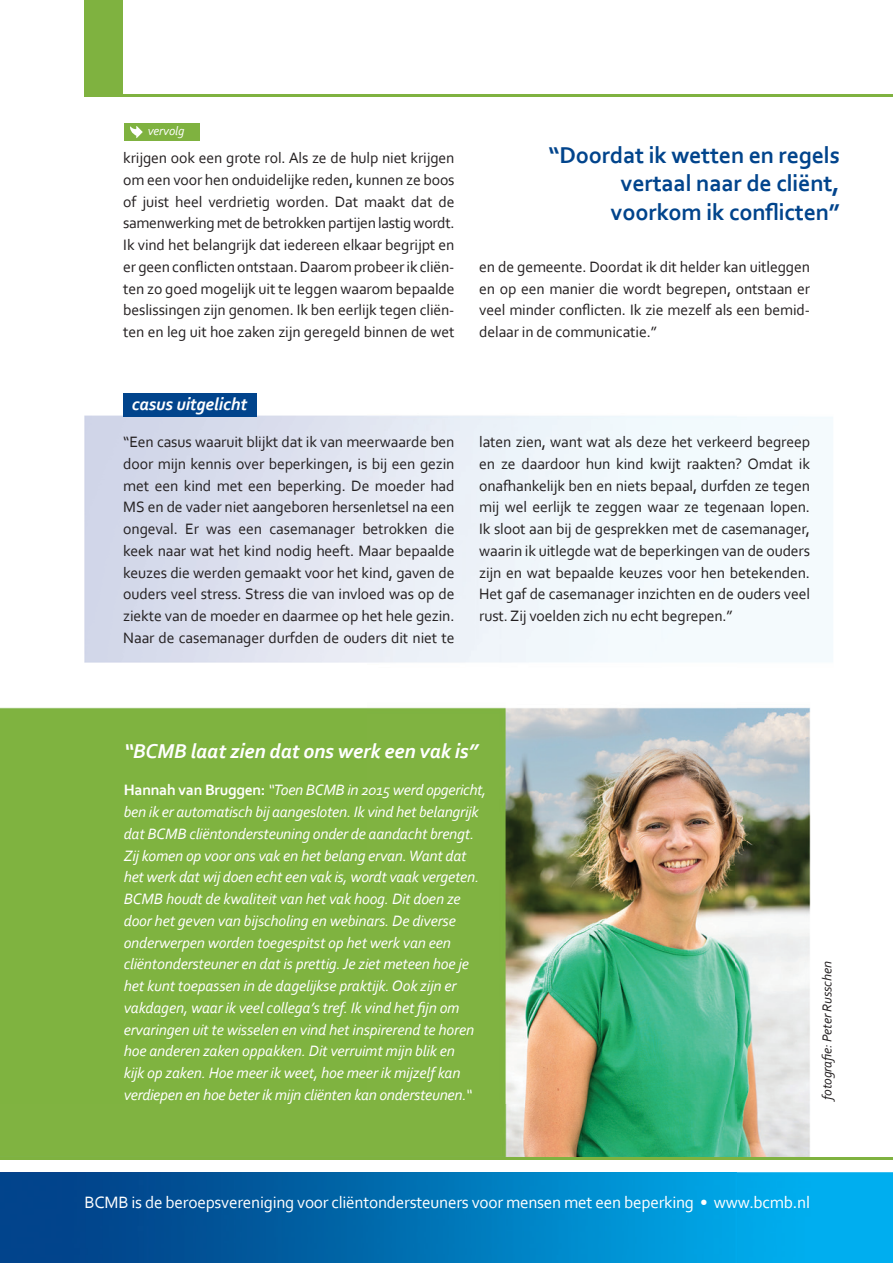
<style>
.page{position:relative;width:893px;height:1263px;background:#fff}
.page>*{position:absolute;margin:0;border:0;box-sizing:border-box;transform-origin:0 0}
.t1{font:700 24px/28.5px "Corbel";letter-spacing:-.01em;color:#01448c;text-align:right}
.t2{font:italic 700 21px "Corbel";letter-spacing:-.01em;color:#fff}
.t3{font:italic 700 18px "Corbel";letter-spacing:-.01em;color:#fff}
.t4{font:17.25px "Corbel";letter-spacing:-.015em;color:#fff}
.t5{font:15.75px/21.8px "Corbel";letter-spacing:-.01em;color:#231f20;text-align:justify}
.t6{font:italic 15.75px/21.8px "Corbel";letter-spacing:-.01em;color:#fff}
.t7{font:italic 13.5px "Corbel";letter-spacing:-.01em;color:#231f20}
.t8{font:italic 12.75px "Corbel";letter-spacing:-.01em;color:#fff}
.s1{font-weight:700;font-style:normal}
</style>
<div class="page">
<img style="left:0;top:0;width:893px;height:1263px">
<div style="left:123px;top:393px;width:134px;height:23px;background:#01448c"></div>
<div style="left:85px;top:0;width:38px;height:97px;background:#7fb240"></div>
<hr style="left:85px;top:94px;width:808px;height:3px;background:#7fb240">
<div style="left:0;top:1159px;width:893px;height:13px;background:#fff"></div>
<hr style="left:0;top:1157px;width:893px;height:3px;background:#7fb240">
<div style="left:124px;top:124px;width:76px;height:17px;background:#7fb240"></div>
<svg style="left:130px;top:126px;width:13px;height:12px"></svg>
<p class="t8" style="left:148px;top:123px;width:38px">vervolg</p>
<p class="t5" style="left:123px;top:147px;width:333px">krijgen ook een grote rol. Als ze de hulp niet krijgen om een voor hen onduidelijke reden, kunnen ze boos of juist heel verdrietig worden. Dat maakt dat de samenwerking met de betrokken partijen lastig wordt.<br>Ik vind het belangrijk dat iedereen elkaar begrijpt en er geen conflicten ontstaan. Daarom probeer ik cliën&shy;ten zo goed mogelijk uit te leggen waarom bepaalde beslissingen zijn genomen. Ik ben eerlijk tegen cliën&shy;ten en leg uit hoe zaken zijn geregeld binnen de wet</p>
<p class="t3" style="left:132px;top:392px;width:117px">casus uitgelicht</p>
<h1 class="t1" style="left:549px;top:140px;width:293px">“Doordat ik wetten en regels vertaal naar de cliënt, voorkom ik conflicten”</h1>
<p class="t5" style="left:479px;top:255px;width:332px">en de gemeente. Doordat ik dit helder kan uitleggen en op een manier die wordt begrepen, ontstaan er veel minder conflicten. Ik zie mezelf als een bemid&shy;delaar in de communicatie.”</p>
<p class="t5" style="left:123px;top:431px;width:333px">“Een casus waaruit blijkt dat ik van meerwaarde ben door mijn kennis over beperkingen, is bij een gezin met een kind met een beperking. De moeder had MS en de vader niet aangeboren hersenletsel na een ongeval. Er was een casemanager betrokken die keek naar wat het kind nodig heeft. Maar bepaalde keuzes die werden gemaakt voor het kind, gaven de ouders veel stress. Stress die van invloed was op de ziekte van de moeder en daarmee op het hele gezin.<br>Naar de casemanager durfden de ouders dit niet te</p>
<p class="t5" style="left:479px;top:431px;width:332px">laten zien, want wat als deze het verkeerd begreep en ze daardoor hun kind kwijt raakten? Omdat ik onafhankelijk ben en niets bepaal, durfden ze tegen mij wel eerlijk te zeggen waar ze tegenaan lopen.<br>Ik sloot aan bij de gesprekken met de casemanager, waarin ik uitlegde wat de beperkingen van de ouders zijn en wat bepaalde keuzes voor hen betekenden.<br>Het gaf de casemanager inzichten en de ouders veel rust. Zij voelden zich nu echt begrepen.”</p>
<h2 class="t2" style="left:124px;top:738px;width:356px">“BCMB laat zien dat ons werk een vak is”</h2>
<p class="t6" style="left:124px;top:779px;width:364px"><span class="s1">Hannah van Bruggen:</span> “Toen BCMB in 2015 werd opgericht, ben ik er automatisch bij aangesloten. Ik vind het belangrijk dat BCMB cliëntondersteuning onder de aandacht brengt.<br>Zij komen op voor ons vak en het belang ervan. Want dat het werk dat wij doen echt een vak is, wordt vaak vergeten.<br>BCMB houdt de kwaliteit van het vak hoog. Dit doen ze door het geven van bijscholing en webinars. De diverse onderwerpen worden toegespitst op het werk van een cliëntondersteuner en dat is prettig. Je ziet meteen hoe je het kunt toepassen in de dagelijkse praktijk. Ook zijn er vakdagen, waar ik veel collega’s tref. Ik vind het fijn om ervaringen uit te wisselen en vind het inspirerend te horen hoe anderen zaken oppakken. Dit verruimt mijn blik en<br>kijk op zaken. Hoe meer ik weet, hoe meer ik mijzelf kan verdiepen en hoe beter ik mijn cliënten kan ondersteunen.“</p>
<p class="t7" style="left:818px;top:1100px;width:140px;rotate:-90deg">fotografie: Peter Russchen</p>
<p class="t4" style="left:85px;top:1191px;width:727px">BCMB is de beroepsvereniging voor cliëntondersteuners voor mensen met een beperking • www.bcmb.nl</p>
</div>
